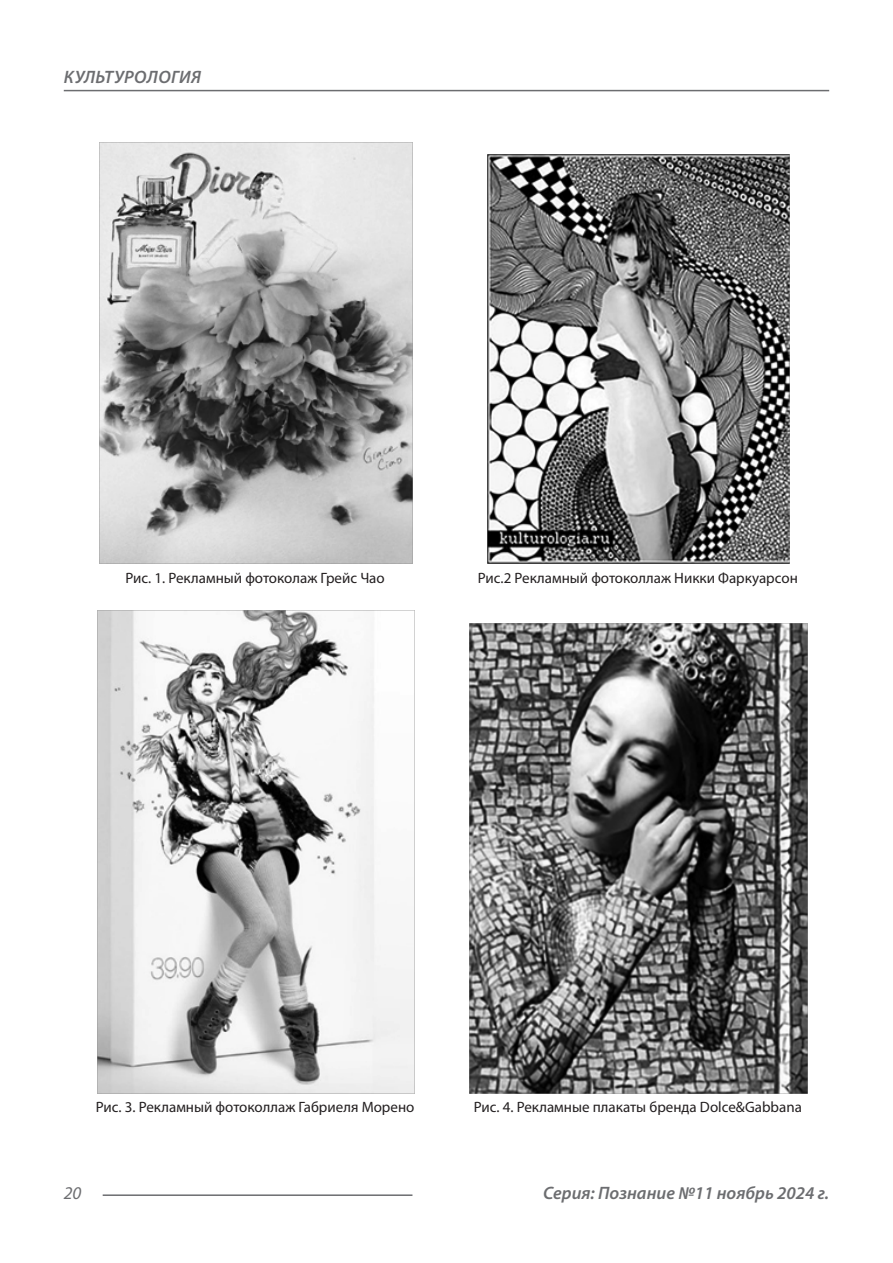
<style>
.page{position:relative;width:893px;height:1263px;background:#fff}
.page>*{position:absolute;margin:0;border:0;box-sizing:border-box;transform-origin:0 0}
.t1{font:italic 600 18px "Myriad Pro";color:#6c6d70}
.t2{font:italic 600 18px "Myriad Pro";letter-spacing:.02em;color:#6c6d70}
.t3{font:italic 18px "Myriad Pro";color:#6c6d70}
.Рисунок_в_статье{font:15px "Myriad Pro";color:#231f20}
</style>
<div class="page">
<hr style="left:103px;top:1194px;width:309px;height:2px;background:#6c6d70">
<hr style="left:64px;top:90px;width:765px;height:1px;background:#6c6d70">
<img style="left:99px;top:142px;width:314px;height:422px">
<img style="left:487px;top:154px;width:303px;height:410px">
<img style="left:97px;top:610px;width:318px;height:484px">
<img style="left:469px;top:623px;width:339px;height:471px">
<p class="t2" style="left:64px;top:66px;width:139px">КУЛЬТУРОЛОГИЯ</p>
<p class="Рисунок_в_статье" style="left:126px;top:568px;width:261px">Рис. 1. Рекламный фотоколаж Грейс Чао</p>
<p class="Рисунок_в_статье" style="left:478px;top:568px;width:322px">Рис.2 Рекламный фотоколлаж Никки Фаркуарсон</p>
<p class="Рисунок_в_статье" style="left:96px;top:1098px;width:320px">Рис. 3. Рекламный фотоколлаж Габриеля Морено</p>
<p class="Рисунок_в_статье" style="left:474px;top:1098px;width:330px">Рис. 4. Рекламные плакаты бренда Dolce&amp;Gabbana</p>
<p class="t3" style="left:64px;top:1182px;width:19px">20</p>
<p class="t1" style="left:543px;top:1182px;width:288px">Серия: Познание №11 ноябрь 2024 г.</p>
</div>
